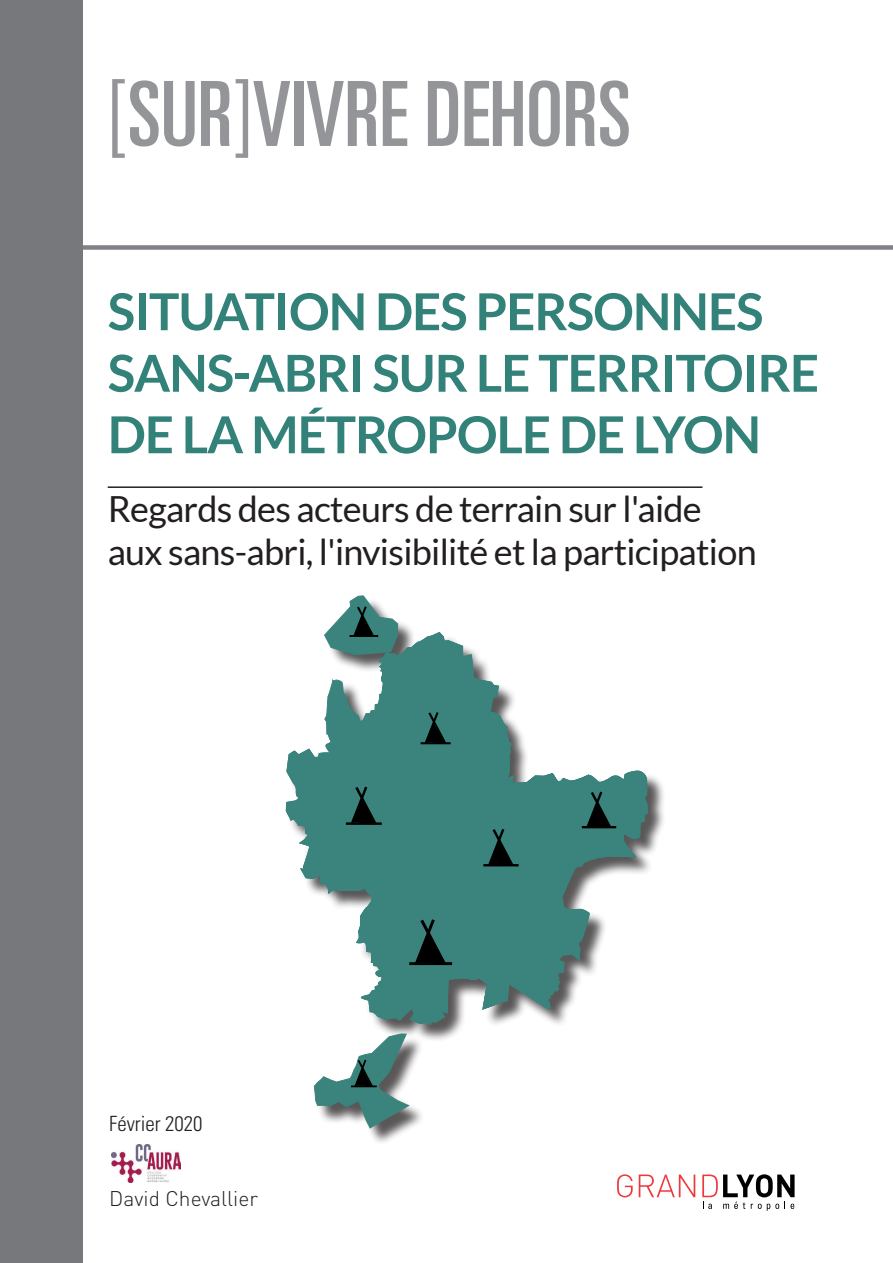
<style>
.page{position:relative;width:893px;height:1263px;background:#fff}
.page>*{position:absolute;margin:0;border:0;box-sizing:border-box;transform-origin:0 0}
.t1{font:ultra-condensed 90px "Univers LT Std";color:#939598}
.t2{font:700 51px/61.5px "Lato";letter-spacing:-.02em;color:#33827a}
.t3{font:36px/43.2px "Lato";letter-spacing:-.02em;color:#231f20}
.t4{font:300 21px "DIN";color:#231f20}
.t5{font:300 condensed 21px "Univers LT Std";color:#231f20}
.s1{font-weight:300;font-stretch:condensed}
</style>
<div class="page">
<div style="left:54px;top:245px;width:839px;height:5px;background:#808285"></div>
<svg style="left:617px;top:1174px;width:16px;height:23px"></svg>
<svg style="left:639px;top:1174px;width:56px;height:23px"></svg>
<svg style="left:702px;top:1174px;width:93px;height:37px"></svg>
<hr style="left:108px;top:486px;width:594px;height:2px;background:#231f20">
<div style="left:0;top:0;width:82px;height:1263px;background:#76787b"></div>
<img style="left:111px;top:1144px;width:70px;height:38px">
<svg style="left:314px;top:1033px;width:95px;height:96px"></svg>
<svg style="left:285px;top:595px;width:363px;height:431px"></svg>
<h1 class="t1" style="left:108px;top:63px;width:525px"><span class="s1">[</span>SUR<span class="s1">]</span>VIVRE DEHORS</h1>
<h2 class="t2" style="left:108px;top:280px;width:713px">SITUATION DES PERSONNES<br>SANS-ABRI SUR LE TERRITOIRE<br>DE LA MÉTROPOLE DE LYON</h2>
<p class="t3" style="left:108px;top:487px;width:650px">Regards des acteurs de terrain sur l'aide aux sans-abri, l'invisibilité et la participation</p>
<p class="t5" style="left:109px;top:1111px;width:95px">Février 2020</p>
<p class="t4" style="left:109px;top:1184px;width:150px">David Chevallier</p>
</div>
